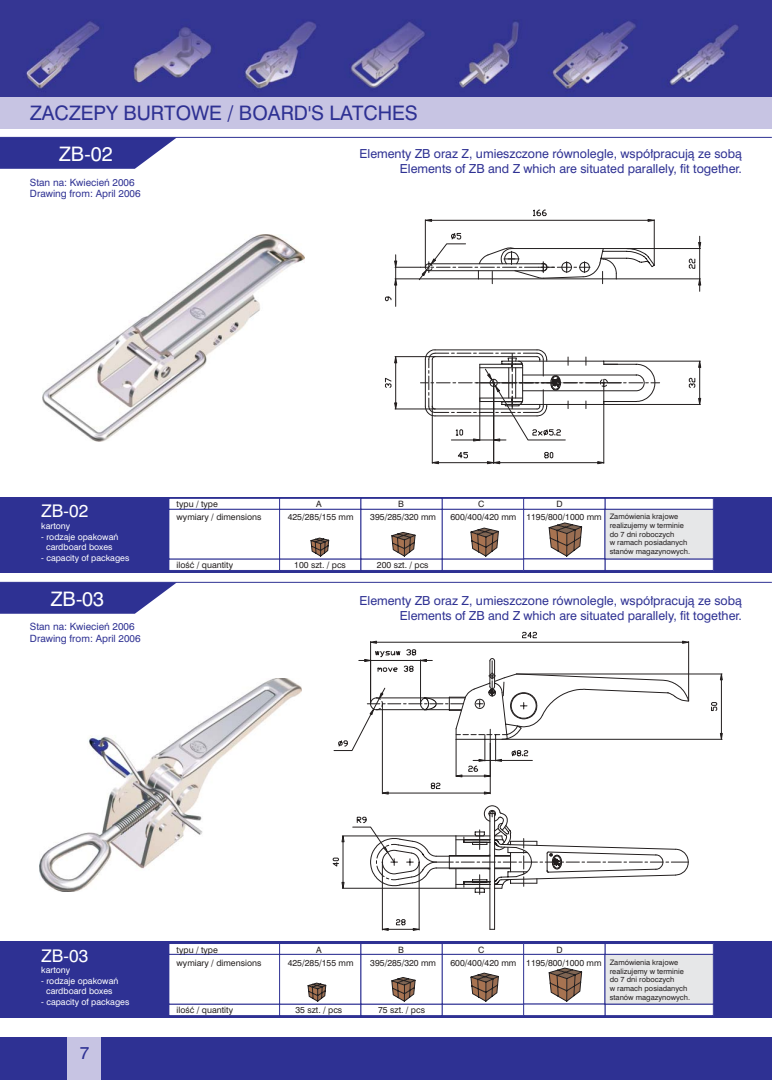
<style>
.page{position:relative;width:772px;height:1080px;background:#fff}
.page>*{position:absolute;margin:0;border:0;box-sizing:border-box;transform-origin:0 0}
.t1{font:20px "Swiss 721 PL";color:#2e3193}
.t2{font:20px "Swiss 721 PL";color:#fff}
.t3{font:17.5px "Swiss 721 PL";color:#fff}
.t4{font:17.5px "Swiss 721 PL";color:#2e3193}
.t5{font:12.38px/14.9px "Swiss 721 PL";color:#2e3193;text-align:right}
.t6{font:10px/11.9px "Swiss 721 PL";color:#2e3193}
.t7{font:8.75px "Swiss 721 PL";color:#231f1f}
.t8{font:8.75px/10.6px "Swiss 721 PL";color:#fff;text-align:center}
.t9{font:7.5px/8.8px "Swiss 721 PL";color:#231f1f}
.s1{font-size:7.5px}
</style>
<div class="page">
<img style="left:0;top:1px;width:771px;height:96px">
<div style="left:0;top:97px;width:771px;height:31px;background:#c7c4e3"></div>
<div style="left:0;top:1037px;width:771px;height:43px;background:#2e3193"></div>
<div style="left:67px;top:1037px;width:34px;height:43px;background:#c7c4e3"></div>
<div style="left:0;top:497px;width:771px;height:76px;background:#2e3193"></div>
<svg style="left:0;top:583px;width:176px;height:31px;background:#474aa0"></svg>
<svg style="left:0;top:138px;width:176px;height:31px;background:#474aa0"></svg>
<hr style="left:0;top:137px;width:771px;height:1px;background:#2e3193">
<hr style="left:0;top:582px;width:771px;height:1px;background:#2e3193">
<div style="left:169px;top:498px;width:110px;height:11px;background:#fff"></div>
<div style="left:169px;top:498px;width:110px;height:11px;border:1px solid #2e3193"></div>
<div style="left:169px;top:559px;width:110px;height:11px;background:#fff"></div>
<div style="left:169px;top:559px;width:110px;height:12px;border:1px solid #2e3193"></div>
<div style="left:279px;top:498px;width:82px;height:11px;background:#fff"></div>
<div style="left:279px;top:498px;width:82px;height:11px;border:1px solid #2e3193"></div>
<div style="left:279px;top:559px;width:82px;height:11px;background:#fff"></div>
<div style="left:279px;top:559px;width:82px;height:12px;border:1px solid #2e3193"></div>
<div style="left:361px;top:498px;width:81px;height:11px;background:#fff"></div>
<div style="left:360px;top:498px;width:82px;height:11px;border:1px solid #2e3193"></div>
<div style="left:361px;top:559px;width:81px;height:11px;background:#fff"></div>
<div style="left:360px;top:559px;width:82px;height:12px;border:1px solid #2e3193"></div>
<div style="left:604px;top:498px;width:109px;height:11px;background:#fff"></div>
<div style="left:604px;top:498px;width:109px;height:11px;border:1px solid #2e3193"></div>
<div style="left:169px;top:509px;width:110px;height:50px;background:#fff"></div>
<div style="left:169px;top:509px;width:110px;height:50px;border:1px solid #2e3193"></div>
<div style="left:279px;top:509px;width:82px;height:50px;background:#fff"></div>
<div style="left:279px;top:509px;width:82px;height:50px;border:1px solid #2e3193"></div>
<div style="left:361px;top:509px;width:81px;height:50px;background:#fff"></div>
<div style="left:360px;top:509px;width:82px;height:50px;border:1px solid #2e3193"></div>
<div style="left:604px;top:559px;width:109px;height:11px;background:#fff"></div>
<div style="left:604px;top:559px;width:109px;height:12px;border:1px solid #2e3193"></div>
<svg style="left:310px;top:538px;width:19px;height:18px"></svg>
<div style="left:604px;top:509px;width:109px;height:50px;background:#e6e7e8"></div>
<div style="left:0;top:942px;width:771px;height:76px;background:#2e3193"></div>
<div style="left:169px;top:944px;width:110px;height:10px;background:#fff"></div>
<div style="left:169px;top:943px;width:110px;height:12px;border:1px solid #2e3193"></div>
<div style="left:169px;top:1004px;width:110px;height:12px;background:#fff"></div>
<div style="left:169px;top:1004px;width:110px;height:12px;border:1px solid #2e3193"></div>
<div style="left:279px;top:944px;width:82px;height:10px;background:#fff"></div>
<div style="left:279px;top:943px;width:82px;height:12px;border:1px solid #2e3193"></div>
<div style="left:279px;top:1004px;width:82px;height:12px;background:#fff"></div>
<div style="left:279px;top:1004px;width:82px;height:12px;border:1px solid #2e3193"></div>
<div style="left:361px;top:944px;width:81px;height:10px;background:#fff"></div>
<div style="left:360px;top:943px;width:82px;height:12px;border:1px solid #2e3193"></div>
<div style="left:361px;top:1004px;width:81px;height:12px;background:#fff"></div>
<div style="left:360px;top:1004px;width:82px;height:12px;border:1px solid #2e3193"></div>
<div style="left:442px;top:944px;width:81px;height:10px;background:#fff"></div>
<div style="left:442px;top:943px;width:81px;height:12px;border:1px solid #2e3193"></div>
<div style="left:442px;top:1004px;width:81px;height:12px;background:#fff"></div>
<div style="left:442px;top:1004px;width:81px;height:12px;border:1px solid #2e3193"></div>
<div style="left:604px;top:944px;width:109px;height:10px;background:#fff"></div>
<div style="left:604px;top:943px;width:109px;height:12px;border:1px solid #2e3193"></div>
<div style="left:169px;top:954px;width:110px;height:50px;background:#fff"></div>
<div style="left:169px;top:954px;width:110px;height:50px;border:1px solid #2e3193"></div>
<div style="left:279px;top:954px;width:82px;height:50px;background:#fff"></div>
<div style="left:279px;top:954px;width:82px;height:50px;border:1px solid #2e3193"></div>
<div style="left:361px;top:954px;width:81px;height:50px;background:#fff"></div>
<div style="left:360px;top:954px;width:82px;height:50px;border:1px solid #2e3193"></div>
<div style="left:442px;top:954px;width:81px;height:50px;background:#fff"></div>
<div style="left:442px;top:954px;width:81px;height:50px;border:1px solid #2e3193"></div>
<div style="left:604px;top:1004px;width:109px;height:12px;background:#fff"></div>
<div style="left:604px;top:1004px;width:109px;height:12px;border:1px solid #2e3193"></div>
<div style="left:523px;top:944px;width:81px;height:10px;background:#fff"></div>
<div style="left:523px;top:943px;width:82px;height:12px;border:1px solid #2e3193"></div>
<div style="left:523px;top:954px;width:81px;height:50px;background:#fff"></div>
<div style="left:523px;top:954px;width:82px;height:50px;border:1px solid #2e3193"></div>
<div style="left:523px;top:1004px;width:81px;height:12px;background:#fff"></div>
<div style="left:523px;top:1004px;width:82px;height:12px;border:1px solid #2e3193"></div>
<svg style="left:307px;top:983px;width:19px;height:19px"></svg>
<div style="left:604px;top:954px;width:109px;height:50px;background:#e6e7e8"></div>
<div style="left:604px;top:954px;width:109px;height:50px;border:1px solid #2e3193"></div>
<svg style="left:391px;top:977px;width:25px;height:25px"></svg>
<svg style="left:470px;top:973px;width:29px;height:29px"></svg>
<svg style="left:548px;top:968px;width:34px;height:34px"></svg>
<svg style="left:385px;top:210px;width:315px;height:195px"></svg>
<svg style="left:390px;top:378px;width:304px;height:254px"></svg>
<svg style="left:332px;top:632px;width:390px;height:299px"></svg>
<img style="left:42px;top:234px;width:262px;height:207px">
<img style="left:40px;top:678px;width:262px;height:214px">
<h1 class="t1" style="left:30px;top:106px;width:389px">ZACZEPY BURTOWE / BOARD'S LATCHES</h1>
<h1 class="t2" style="left:59px;top:147px;width:55px">ZB-02</h1>
<p class="t6" style="left:30px;top:177px;width:112px">Stan na: Kwiecieƒ 2006<br>Drawing from: April 2006</p>
<h3 class="t5" style="left:359px;top:148px;width:383px">Elementy ZB oraz Z, umieszczone równolegle, wspó∏pracujà ze sobà<br>Elements of ZB and Z which are situated parallely, fit together.</h3>
<h2 class="t3" style="left:41px;top:504px;width:48px">ZB-02</h2>
<p class="t8" style="left:41px;top:522px;width:31px">kartony</p>
<p class="t8" style="left:41px;top:532px;width:79px">- rodzaje opakowaƒ cardboard boxes</p>
<p class="t8" style="left:41px;top:553px;width:89px">- capacity of packages</p>
<h1 class="t2" style="left:50px;top:592px;width:55px">ZB-03</h1>
<p class="t6" style="left:30px;top:622px;width:112px">Stan na: Kwiecieƒ 2006<br>Drawing from: April 2006</p>
<p class="t7" style="left:176px;top:501px;width:43px">typu / type</p>
<p class="t7" style="left:316px;top:501px;width:7px">A</p>
<p class="t7" style="left:398px;top:501px;width:7px">B</p>
<p class="t7" style="left:478px;top:501px;width:8px">C</p>
<p class="t7" style="left:556px;top:501px;width:8px">D</p>
<p class="t7" style="left:176px;top:514px;width:86px">wymiary / dimensions</p>
<p class="t7" style="left:287px;top:514px;width:67px">425/285/155 mm</p>
<p class="t7" style="left:370px;top:514px;width:67px">395/285/320 mm</p>
<p class="t7" style="left:450px;top:514px;width:229px">600/400/420 mm 1195/800/1000 mm <span class="s1">Zamówienia krajowe</span></p>
<p class="t9" style="left:609px;top:522px;width:82px">realizujemy w terminie do 7 dni roboczych<br>w ramach posiadanych stanów magazynowych.</p>
<p class="t7" style="left:176px;top:562px;width:58px">iloÊç / quantity</p>
<p class="t7" style="left:294px;top:562px;width:53px">100 szt. / pcs</p>
<p class="t7" style="left:377px;top:562px;width:53px">200 szt. / pcs</p>
<h3 class="t5" style="left:359px;top:595px;width:383px">Elementy ZB oraz Z, umieszczone równolegle, wspó∏pracujà ze sobà<br>Elements of ZB and Z which are situated parallely, fit together.</h3>
<h2 class="t3" style="left:41px;top:949px;width:48px">ZB-03</h2>
<p class="t8" style="left:41px;top:966px;width:31px">kartony</p>
<p class="t8" style="left:41px;top:976px;width:79px">- rodzaje opakowaƒ cardboard boxes</p>
<p class="t8" style="left:41px;top:998px;width:89px">- capacity of packages</p>
<h2 class="t4" style="left:80px;top:1046px;width:11px">7</h2>
<p class="t7" style="left:176px;top:946px;width:43px">typu / type</p>
<p class="t7" style="left:316px;top:946px;width:7px">A</p>
<p class="t7" style="left:398px;top:946px;width:7px">B</p>
<p class="t7" style="left:478px;top:946px;width:8px">C</p>
<p class="t7" style="left:556px;top:946px;width:8px">D</p>
<p class="t7" style="left:176px;top:959px;width:86px">wymiary / dimensions</p>
<p class="t7" style="left:287px;top:959px;width:67px">425/285/155 mm</p>
<p class="t7" style="left:370px;top:959px;width:67px">395/285/320 mm</p>
<p class="t7" style="left:450px;top:959px;width:152px">600/400/420 mm 1195/800/1000 mm</p>
<p class="t7" style="left:176px;top:1007px;width:58px">iloÊç / quantity</p>
<p class="t7" style="left:295px;top:1007px;width:48px">35 szt. / pcs</p>
<p class="t7" style="left:378px;top:1007px;width:48px">75 szt. / pcs</p>
<p class="t9" style="left:609px;top:959px;width:82px">Zamówienia krajowe realizujemy w terminie do 7 dni roboczych<br>w ramach posiadanych stanów magazynowych.</p>
</div>
